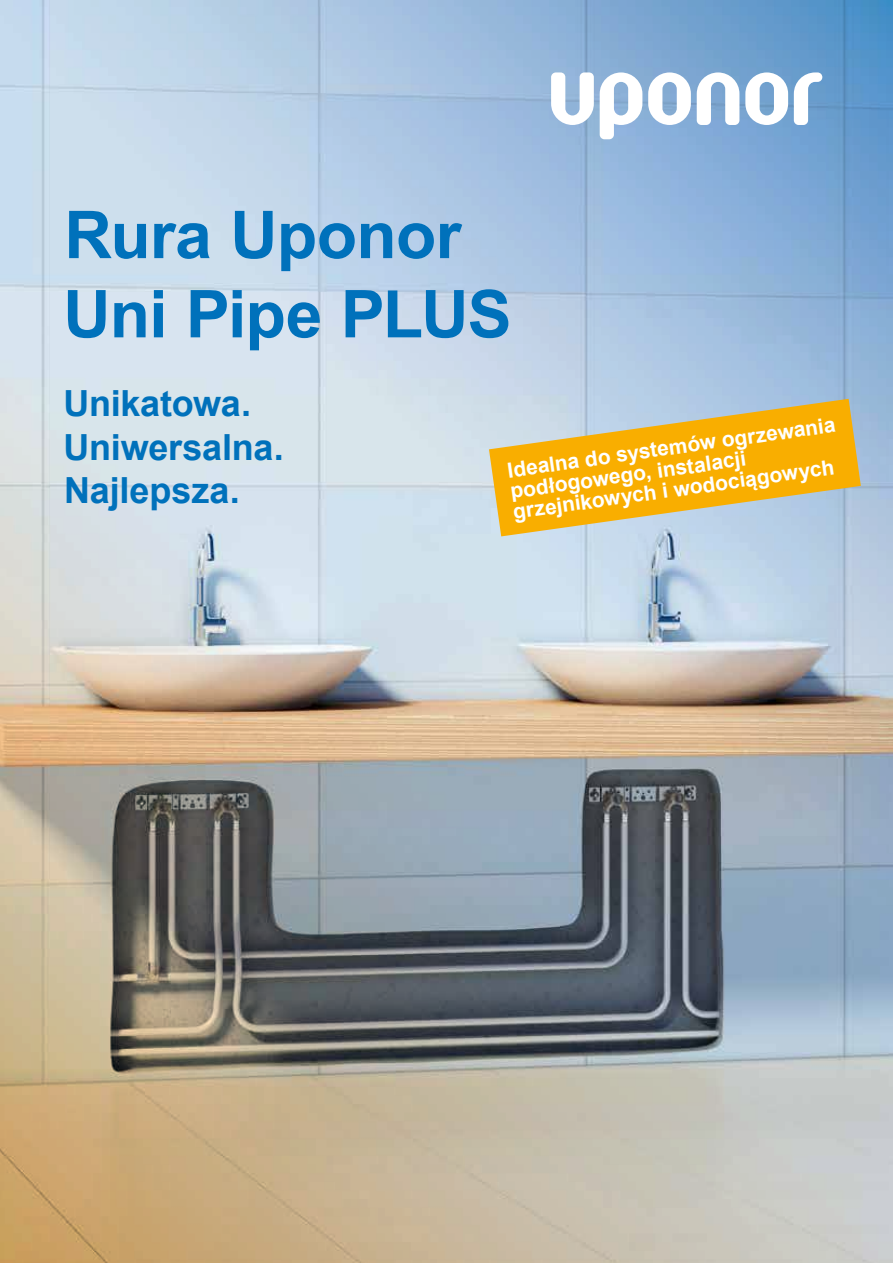
<style>
.page{position:relative;width:893px;height:1263px;background:#fff}
.page>*{position:absolute;margin:0;border:0;box-sizing:border-box;transform-origin:0 0}
.t1{font:700 66px/79.2px "Arial";letter-spacing:-.015em;color:#0071bb}
.t2{font:700 36px/43.2px "Arial";letter-spacing:-.005em;color:#0071bb}
.t3{font:700 21px/21px "Arial";color:#fff}
</style>
<div class="page">
<img style="left:0;top:0;width:893px;height:1263px">
<svg style="left:489px;top:399px;width:372px;height:137px;background:#e2bb55"></svg>
<svg style="left:551px;top:72px;width:43px;height:53px"></svg>
<svg style="left:794px;top:72px;width:28px;height:53px"></svg>
<svg style="left:697px;top:72px;width:42px;height:53px"></svg>
<svg style="left:600px;top:72px;width:42px;height:67px"></svg>
<svg style="left:648px;top:72px;width:43px;height:53px"></svg>
<svg style="left:745px;top:72px;width:43px;height:53px"></svg>
<h1 class="t1" style="left:63px;top:197px;width:450px">Rura Uponor<br>Uni Pipe PLUS</h1>
<h2 class="t2" style="left:63px;top:383px;width:222px">Unikatowa.<br>Uniwersalna.<br>Najlepsza.</h2>
<p class="t3" style="left:506px;top:460px;width:333px;rotate:-8deg">Idealna do systemów ogrzewania podłogowego, instalacji grzejnikowych i wodociągowych</p>
</div>
